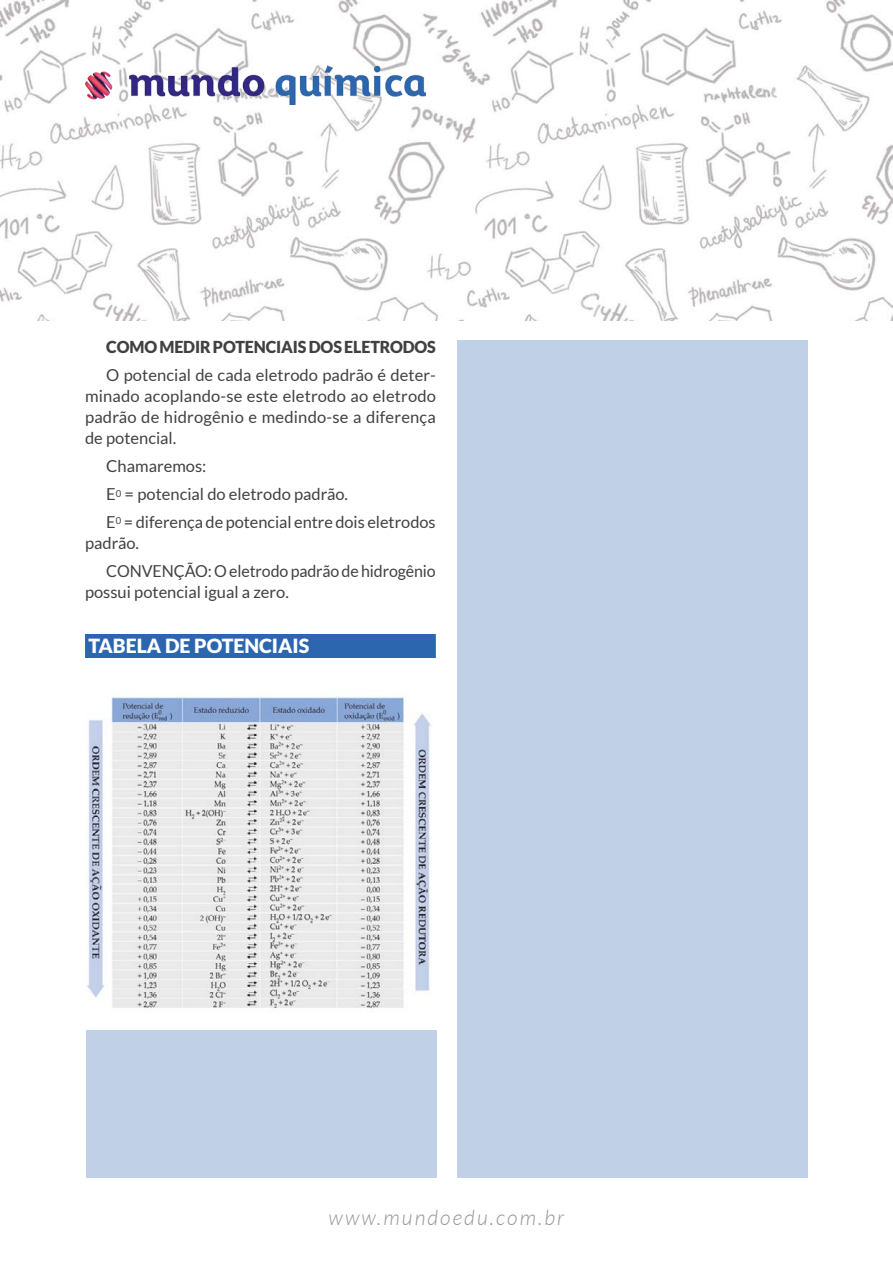
<style>
.page{position:relative;width:893px;height:1263px;background:#fff}
.page>*{position:absolute;margin:0;border:0;box-sizing:border-box;transform-origin:0 0}
.t1{font:italic 300 21px "Lato";letter-spacing:.1em;color:#939598}
.t2{font:900 19.5px "Lato";color:#fff}
.t3{font:16.5px/21px "Lato";color:#414042}
.t4{font:900 16.5px "Lato";letter-spacing:-.005em;color:#414042}
</style>
<div class="page">
<img style="left:0;top:0;width:893px;height:320px">
<img style="left:85px;top:65px;width:340px;height:40px">
<div style="left:457px;top:340px;width:351px;height:838px;background:#c0d1e7"></div>
<div style="left:85px;top:634px;width:351px;height:24px;background:#2c66af"></div>
<img style="left:87px;top:697px;width:345px;height:312px">
<div style="left:86px;top:1031px;width:351px;height:147px;background:#c0d1e7"></div>
<p class="t4" style="left:106px;top:338px;width:331px">COMO MEDIR POTENCIAIS DOS ELETRODOS</p>
<p class="t3" style="left:85px;top:365px;width:352px;text-align:justify;text-indent:21px">O potencial de cada eletrodo padrão é deter&shy;minado acoplando-se este eletrodo ao eletrodo padrão de hidrogênio e medindo-se a diferença de potencial.</p>
<p class="t3" style="left:106px;top:452px;width:331px;line-height:27.8px">Chamaremos:<br>E<sup>0</sup> = potencial do eletrodo padrão.<br>E<sup>0</sup> = diferença de potencial entre dois eletrodos</p>
<p class="t3" style="left:106px;top:529px;width:331px;line-height:27.8px;text-indent:-21px">padrão.<br>CONVENÇÃO: O eletrodo padrão de hidrogênio</p>
<p class="t3" style="left:85px;top:581px;width:205px">possui potencial igual a zero.</p>
<p class="t2" style="left:88px;top:634px;width:222px">TABELA DE POTENCIAIS</p>
<p class="t1" style="left:329px;top:1206px;width:237px">www.mundoedu.com.br</p>
</div>
